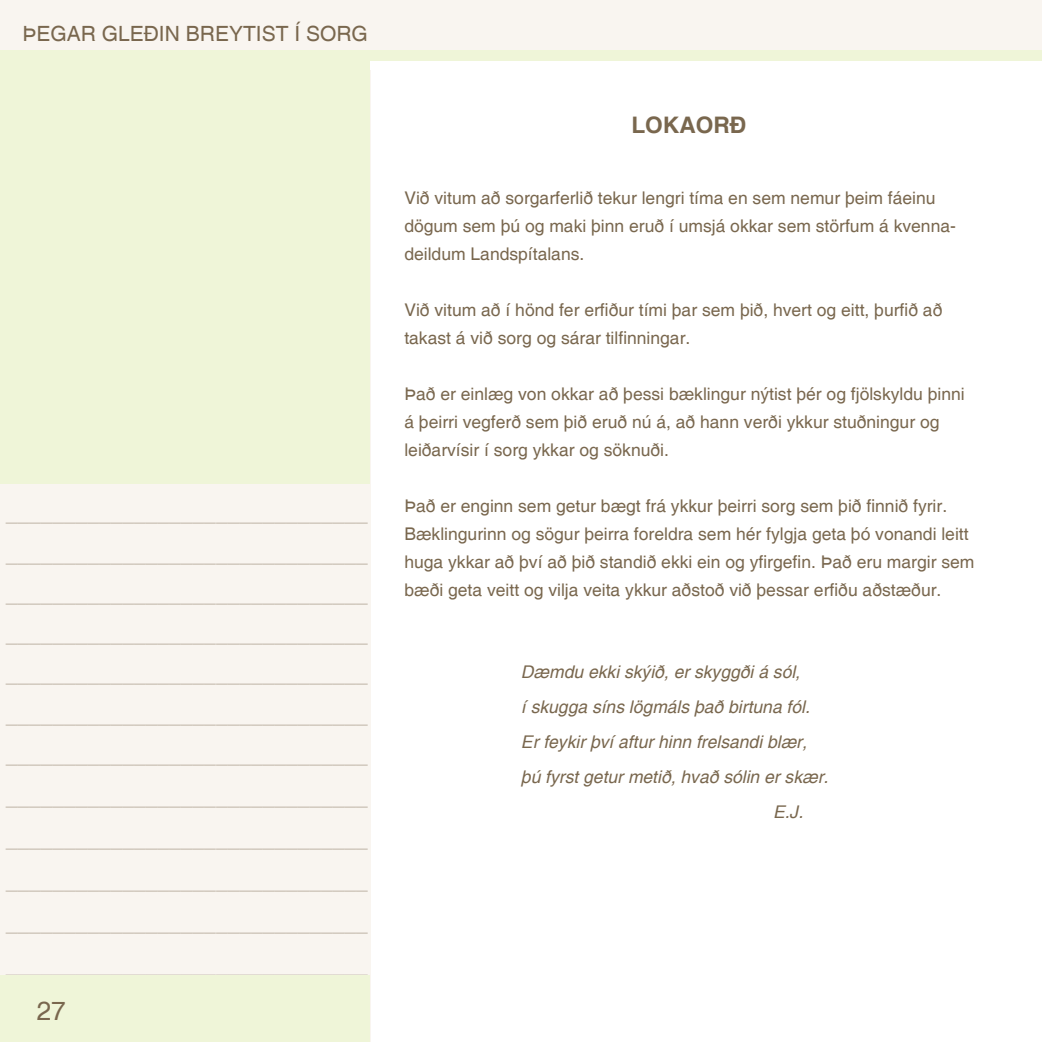
<style>
.page{position:relative;width:1042px;height:1042px;background:#fff}
.page>*{position:absolute;margin:0;border:0;box-sizing:border-box;transform-origin:0 0}
.t1{font:26.25px "Helvetica";color:#79674e}
.t2{font:700 22.75px "Helvetica";color:#79674e}
.t3{font:21px/41.1px "Helvetica";color:#79674e;text-align:justify}
.t4{font:17.5px/28px "Helvetica";color:#79674e}
.t5{font:italic 17.5px "Helvetica";color:#79674e}
</style>
<div class="page">
<div style="left:0;top:70px;width:371px;height:972px;background:#f9f5f0"></div>
<hr style="left:1041px;top:0;width:1px;height:58px;background:#e6f4f2">
<div style="left:0;top:0;width:1041px;height:58px;background:#f9f5f0"></div>
<div style="left:0;top:50px;width:1042px;height:10px;background:#eff5d8"></div>
<div style="left:0;top:60px;width:370px;height:424px;background:#eff5d8"></div>
<div style="left:0;top:975px;width:370px;height:67px;background:#eff5d8"></div>
<p class="t3" style="left:22px;top:13px;width:347px">ÞEGAR GLEÐIN BREYTIST Í SORG</p>
<p class="t3" style="left:6px;top:494px;width:364px">_______________________________ _______________________________ _______________________________ _______________________________ _______________________________ _______________________________ _______________________________ _______________________________ _______________________________ _______________________________ _______________________________ _______________________________</p>
<h1 class="t1" style="left:37px;top:995px;width:31px">27</h1>
<h2 class="t2" style="left:631px;top:111px;width:117px">LOKAORÐ</h2>
<p class="t4" style="left:404px;top:184px;width:553px">Við vitum að sorgarferlið tekur lengri tíma en sem nemur þeim fáeinu dögum sem þú og maki þinn eruð í umsjá okkar sem störfum á kvenna&shy;deildum Landspítalans.</p>
<p class="t4" style="left:404px;top:296px;width:539px">Við vitum að í hönd fer erfiður tími þar sem þið, hvert og eitt, þurfið að takast á við sorg og sárar tilfinningar.</p>
<p class="t4" style="left:404px;top:380px;width:562px">Það er einlæg von okkar að þessi bæklingur nýtist þér og fjölskyldu þinni á þeirri vegferð sem þið eruð nú á, að hann verði ykkur stuðningur og leiðarvísir í sorg ykkar og söknuði.</p>
<p class="t4" style="left:404px;top:492px;width:571px">Það er enginn sem getur bægt frá ykkur þeirri sorg sem þið finnið fyrir.<br>Bæklingurinn og sögur þeirra foreldra sem hér fylgja geta þó vonandi leitt huga ykkar að því að þið standið ekki ein og yfirgefin. Það eru margir sem bæði geta veitt og vilja veita ykkur aðstoð við þessar erfiðu aðstæður.</p>
<p class="t5" style="left:521px;top:662px;width:281px">Dæmdu ekki skýið, er skyggði á sól,</p>
<p class="t5" style="left:521px;top:697px;width:290px">í skugga síns lögmáls það birtuna fól.</p>
<p class="t5" style="left:521px;top:732px;width:287px">Er feykir því aftur hinn frelsandi blær,</p>
<p class="t5" style="left:521px;top:767px;width:309px">þú fyrst getur metið, hvað sólin er skær.</p>
<p class="t5" style="left:773px;top:802px;width:32px">E.J.</p>
</div>
